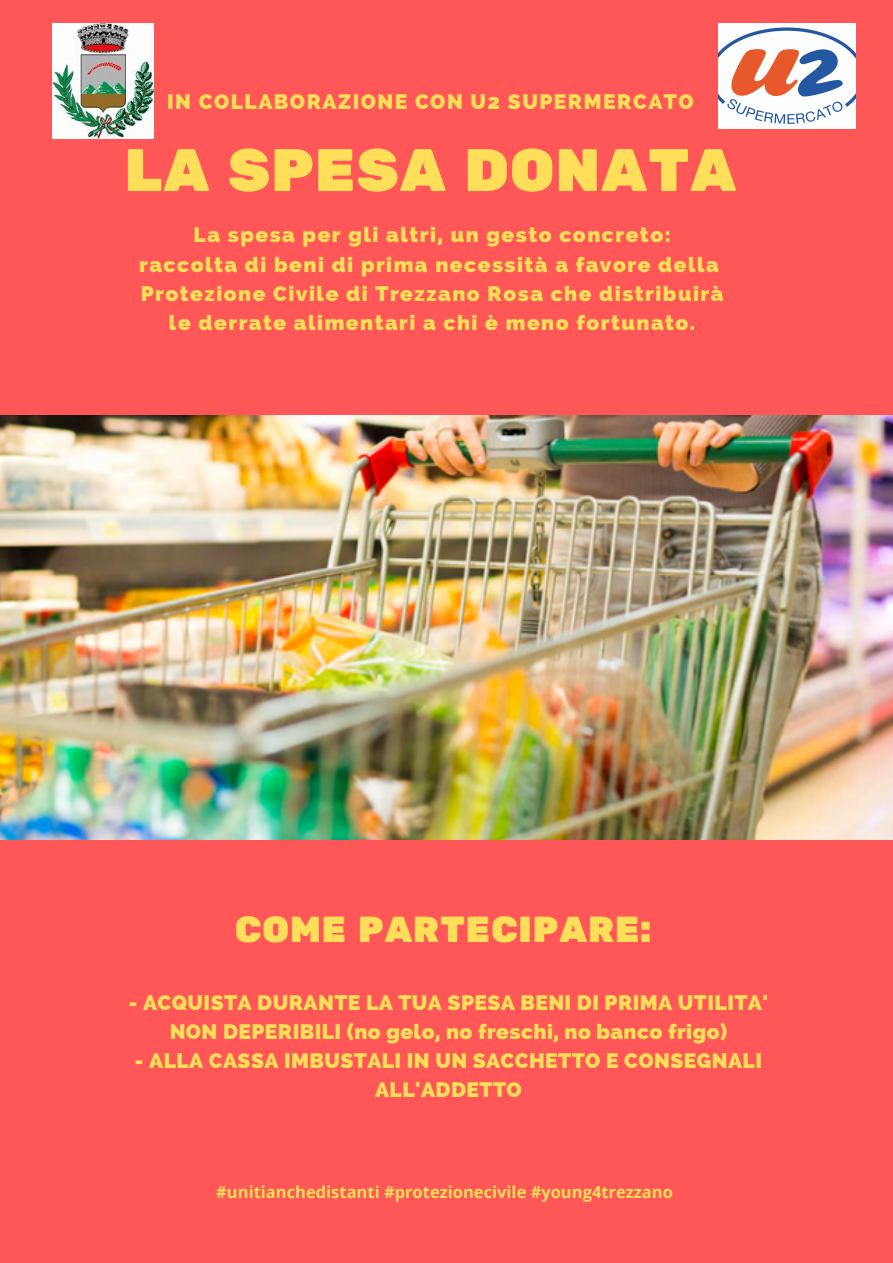
<style>
.page{position:relative;width:893px;height:1263px;background:#ff5757}
.page>*{position:absolute;margin:0;border:0;box-sizing:border-box;transform-origin:0 0}
.t1{font:60px "Rubik One";color:#ffde59}
.t2{font:36px "Rubik One";letter-spacing:.01em;color:#ffde59}
.t3{font:800 21px/29.2px "Raleway";letter-spacing:.07em;color:#ffde59;text-align:center}
.t4{font:800 21px/29.2px "Raleway";letter-spacing:.02em;color:#ffde59;text-align:center}
.t5{font:700 16.5px "Open Sans";color:#ffde59}
</style>
<div class="page">
<img style="left:0;top:415px;width:893px;height:425px">
<img style="left:718px;top:24px;width:137px;height:105px">
<img style="left:52px;top:24px;width:102px;height:114px">
<p class="t3" style="left:167px;top:87px;width:528px">IN COLLABORAZIONE CON U2 SUPERMERCATO</p>
<h1 class="t1" style="left:124px;top:135px;width:614px">LA SPESA DONATA</h1>
<p class="t3" style="left:139px;top:220px;width:586px">La spesa per gli altri, un gesto concreto:<br>raccolta di beni di prima necessità a favore della Protezione Civile di Trezzano Rosa che distribuirà le derrate alimentari a chi è meno fortunato.</p>
<h2 class="t2" style="left:235px;top:908px;width:418px">COME PARTECIPARE:</h2>
<p class="t4" style="left:129px;top:987px;width:640px">- ACQUISTA DURANTE LA TUA SPESA BENI DI PRIMA UTILITA'<br>NON DEPERIBILI (no gelo, no freschi, no banco frigo)</p>
<p class="t4" style="left:135px;top:1046px;width:628px">- ALLA CASSA IMBUSTALI IN UN SACCHETTO E CONSEGNALI<br>ALL'ADDETTO</p>
<p class="t5" style="left:216px;top:1180px;width:458px">#unitianchedistanti #protezionecivile #young4trezzano</p>
</div>
